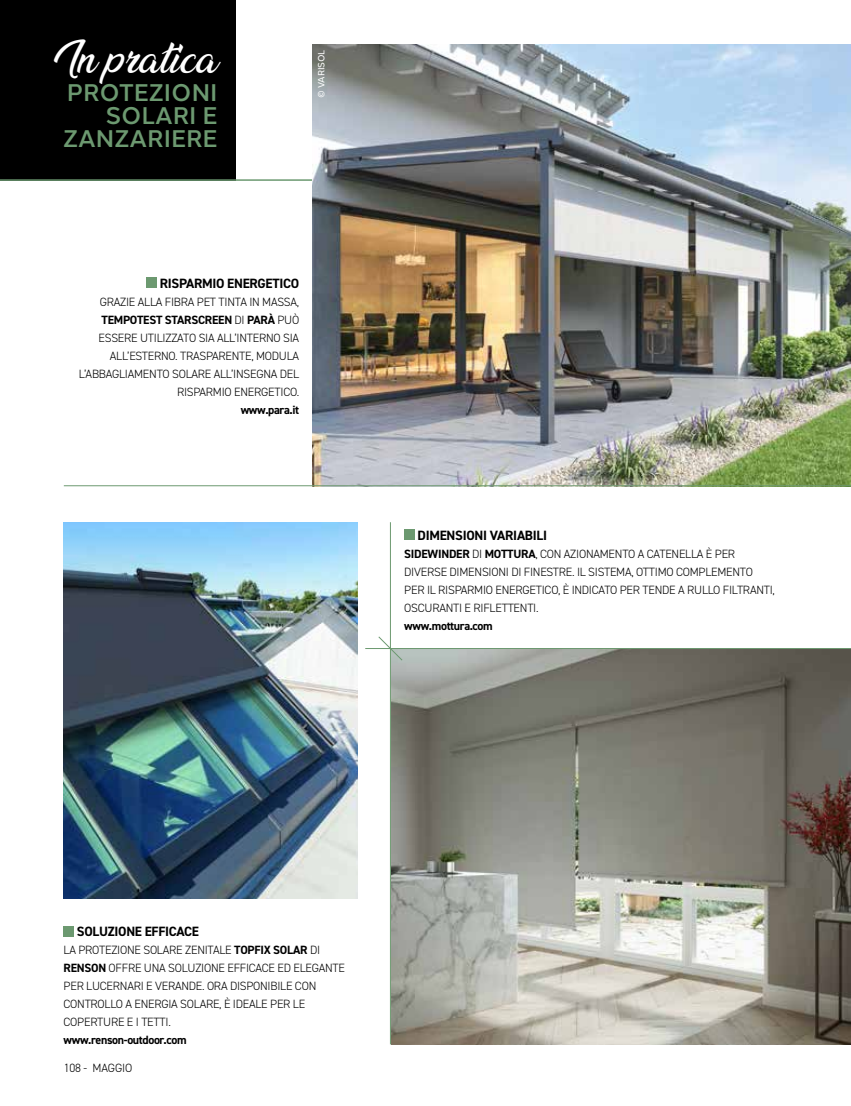
<style>
.page{position:relative;width:851px;height:1106px;background:#fff}
.page>*{position:absolute;margin:0;border:0;box-sizing:border-box;transform-origin:0 0}
.t1{font:37.5px "Ananda";color:#fff}
.t2{font:500 24px/22.8px "Halcom";color:#6c9970;text-align:right}
.t3{font:700 13.5px "DIN2014";letter-spacing:-.02em;color:#000}
.t4{font:300 12px/18px "DIN2014";letter-spacing:-.02em;color:#000}
.t5{font:700 12px "DIN2014";letter-spacing:-.03em;color:#000}
.t6{font:9px "Halcom";letter-spacing:-.02em;color:#fff}
.s1{font-weight:700}
</style>
<div class="page">
<div style="left:0;top:0;width:236px;height:180px;background:#000"></div>
<hr style="left:0;top:179px;width:850px;height:2px;background:#6c9970">
<img style="left:312px;top:45px;width:538px;height:440px">
<hr style="left:64px;top:485px;width:786px;height:1px;background:#6c9970">
<div style="left:146px;top:277px;width:11px;height:11px;background:#6c9970"></div>
<img style="left:391px;top:649px;width:459px;height:395px">
<div style="left:63px;top:925px;width:11px;height:11px;background:#6c9970"></div>
<div style="left:404px;top:529px;width:11px;height:11px;background:#6c9970"></div>
<img style="left:63px;top:522px;width:294px;height:376px">
<hr style="left:365px;top:648px;width:485px;height:1px;background:#6c9970">
<svg style="left:378px;top:636px;width:25px;height:25px"></svg>
<hr style="left:390px;top:522px;width:1px;height:522px;background:#6c9970">
<h1 class="t1" style="left:55px;top:38px;width:164px">In pratica</h1>
<h2 class="t2" style="left:63px;top:80px;width:156px">PROTEZIONI<br>SOLARI E<br>ZANZARIERE</h2>
<p class="t6" style="left:314px;top:97px;width:49px;rotate:-90deg">© VARISOL</p>
<p class="t3" style="left:160px;top:274px;width:141px">RISPARMIO ENERGETICO</p>
<p class="t4" style="left:79px;top:293px;width:222px;text-align:right">GRAZIE ALLA FIBRA PET TINTA IN MASSA, <span class="s1">TEMPOTEST STARSCREEN</span> DI <span class="s1">PARÀ</span> PUÒ ESSERE UTILIZZATO SIA ALL’INTERNO SIA ALL’ESTERNO. TRASPARENTE, MODULA L’ABBAGLIAMENTO SOLARE ALL’INSEGNA DEL RISPARMIO ENERGETICO.</p>
<p class="t5" style="left:240px;top:402px;width:60px">www.para.it</p>
<p class="t3" style="left:417px;top:526px;width:131px">DIMENSIONI VARIABILI</p>
<p class="t4" style="left:404px;top:545px;width:372px"><span class="s1">SIDEWINDER</span> DI <span class="s1">MOTTURA</span>, CON AZIONAMENTO A CATENELLA È PER DIVERSE DIMENSIONI DI FINESTRE. IL SISTEMA, OTTIMO COMPLEMENTO PER IL RISPARMIO ENERGETICO, È INDICATO PER TENDE A RULLO FILTRANTI, OSCURANTI E RIFLETTENTI.</p>
<p class="t5" style="left:404px;top:618px;width:90px">www.mottura.com</p>
<p class="t3" style="left:77px;top:922px;width:124px">SOLUZIONE EFFICACE</p>
<p class="t4" style="left:64px;top:941px;width:283px">LA PROTEZIONE SOLARE ZENITALE <span class="s1">TOPFIX SOLAR</span> DI <span class="s1">RENSON</span> OFFRE UNA SOLUZIONE EFFICACE ED ELEGANTE PER LUCERNARI E VERANDE. ORA DISPONIBILE CON CONTROLLO A ENERGIA SOLARE, È IDEALE PER LE COPERTURE E I TETTI.</p>
<p class="t5" style="left:63px;top:1032px;width:124px">www.renson-outdoor.com</p>
<p class="t4" style="left:64px;top:1059px;width:70px">108 - MAGGIO</p>
</div>
